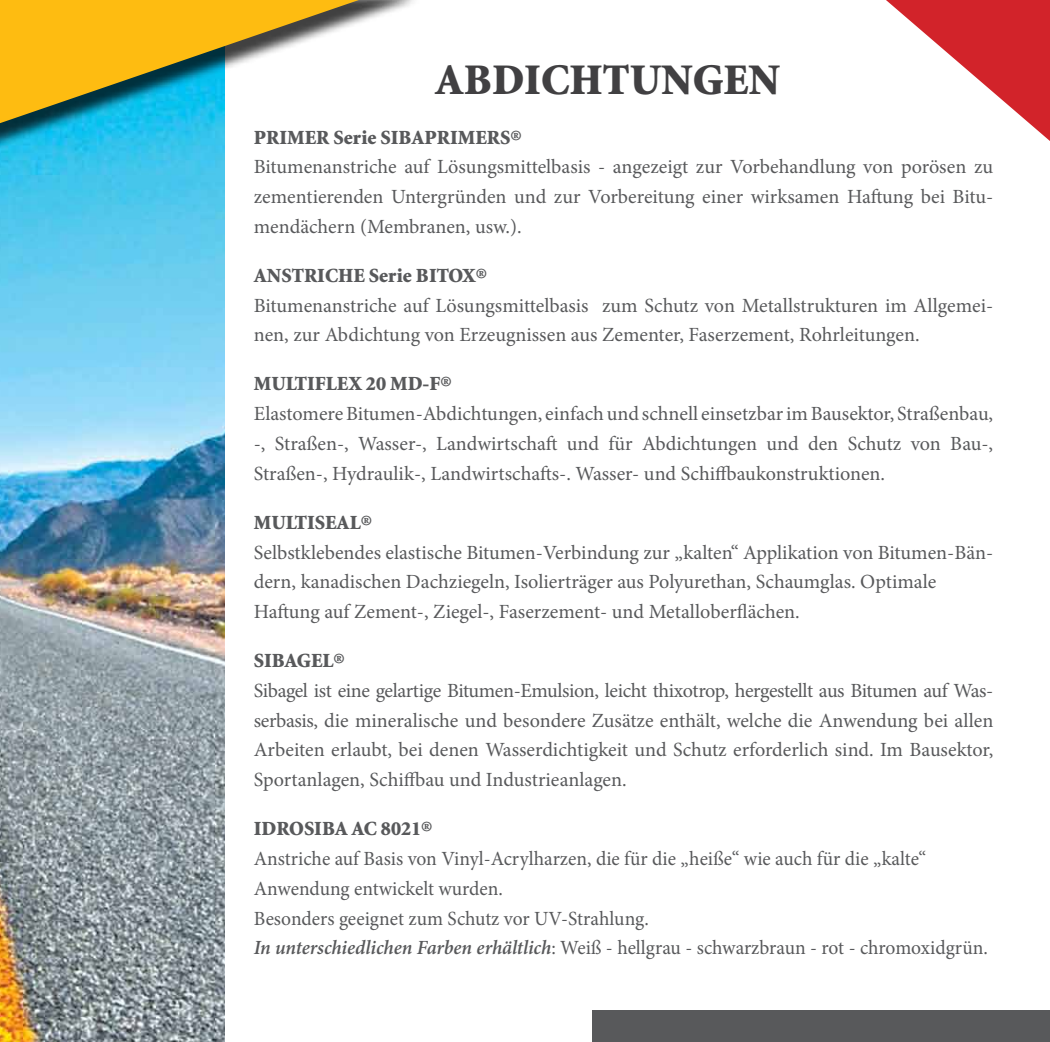
<style>
.page{position:relative;width:1050px;height:1042px;background:#fff}
.page>*{position:absolute;margin:0;border:0;box-sizing:border-box;transform-origin:0 0}
.t1{font:900 43.75px "Minion Std";color:#414042}
.t2{font:20.12px/29.8px "Minion Pro";color:#58595b;text-align:justify}
.t3{font:900 20.12px "Minion Std";color:#58595b}
.s1{font-weight:600;font-style:italic}
</style>
<div class="page">
<img style="left:0;top:580px;width:224px;height:461px">
<svg style="left:886px;top:0;width:163px;height:140px"></svg>
<div style="left:0;top:0;width:421px;height:580px;background:#000;opacity:.75"></div>
<svg style="left:0;top:0;width:403px;height:559px"></svg>
<div style="left:592px;top:1009px;width:457px;height:32px;background:#58595b"></div>
<h1 class="t1" style="left:435px;top:58px;width:346px">ABDICHTUNGEN</h1>
<p class="t3" style="left:254px;top:127px;width:269px">PRIMER Serie SIBAPRIMERS®</p>
<p class="t2" style="left:254px;top:152px;width:740px">Bitumenanstriche auf Lösungsmittelbasis - angezeigt zur Vorbehandlung von porösen zu zementierenden Untergründen und zur Vorbereitung einer wirksamen Haftung bei Bitu&shy;mendächern (Membranen, usw.).</p>
<p class="t3" style="left:254px;top:265px;width:235px">ANSTRICHE Serie BITOX®</p>
<p class="t2" style="left:254px;top:290px;width:740px">Bitumenanstriche auf Lösungsmittelbasis zum Schutz von Metallstrukturen im Allgemei&shy;nen, zur Abdichtung von Erzeugnissen aus Zementer, Faserzement, Rohrleitungen.</p>
<p class="t3" style="left:254px;top:374px;width:199px">MULTIFLEX 20 MD-F®</p>
<p class="t2" style="left:254px;top:399px;width:740px">Elastomere Bitumen-Abdichtungen, einfach und schnell einsetzbar im Bausektor, Straßenbau, -, Straßen-, Wasser-, Landwirtschaft und für Abdichtungen und den Schutz von Bau-, Straßen-, Hydraulik-, Landwirtschafts-. Wasser- und Schiffbaukonstruktionen.</p>
<p class="t3" style="left:254px;top:512px;width:120px">MULTISEAL®</p>
<p class="t2" style="left:254px;top:537px;width:740px;text-align:left">Selbstklebendes elastische Bitumen-Verbindung zur „kalten“ Applikation von Bitumen-Bän&shy;dern, kanadischen Dachziegeln, Isolierträger aus Polyurethan, Schaumglas. Optimale<br>Haftung auf Zement-, Ziegel-, Faserzement- und Metalloberflächen.</p>
<p class="t3" style="left:254px;top:650px;width:92px">SIBAGEL®</p>
<p class="t2" style="left:254px;top:675px;width:740px">Sibagel ist eine gelartige Bitumen-Emulsion, leicht thixotrop, hergestellt aus Bitumen auf Was&shy;serbasis, die mineralische und besondere Zusätze enthält, welche die Anwendung bei allen Arbeiten erlaubt, bei denen Wasserdichtigkeit und Schutz erforderlich sind. Im Bausektor, Sportanlagen, Schiffbau und Industrieanlagen.</p>
<p class="t3" style="left:254px;top:818px;width:180px">IDROSIBA AC 8021®</p>
<p class="t2" style="left:254px;top:843px;width:735px;text-align:left">Anstriche auf Basis von Vinyl-Acrylharzen, die für die „heiße“ wie auch für die „kalte“ Anwendung entwickelt wurden.<br>Besonders geeignet zum Schutz vor UV-Strahlung.<br><span class="s1">In unterschiedlichen Farben erhältlich</span>: Weiß - hellgrau - schwarzbraun - rot - chromoxidgrün.</p>
</div>
